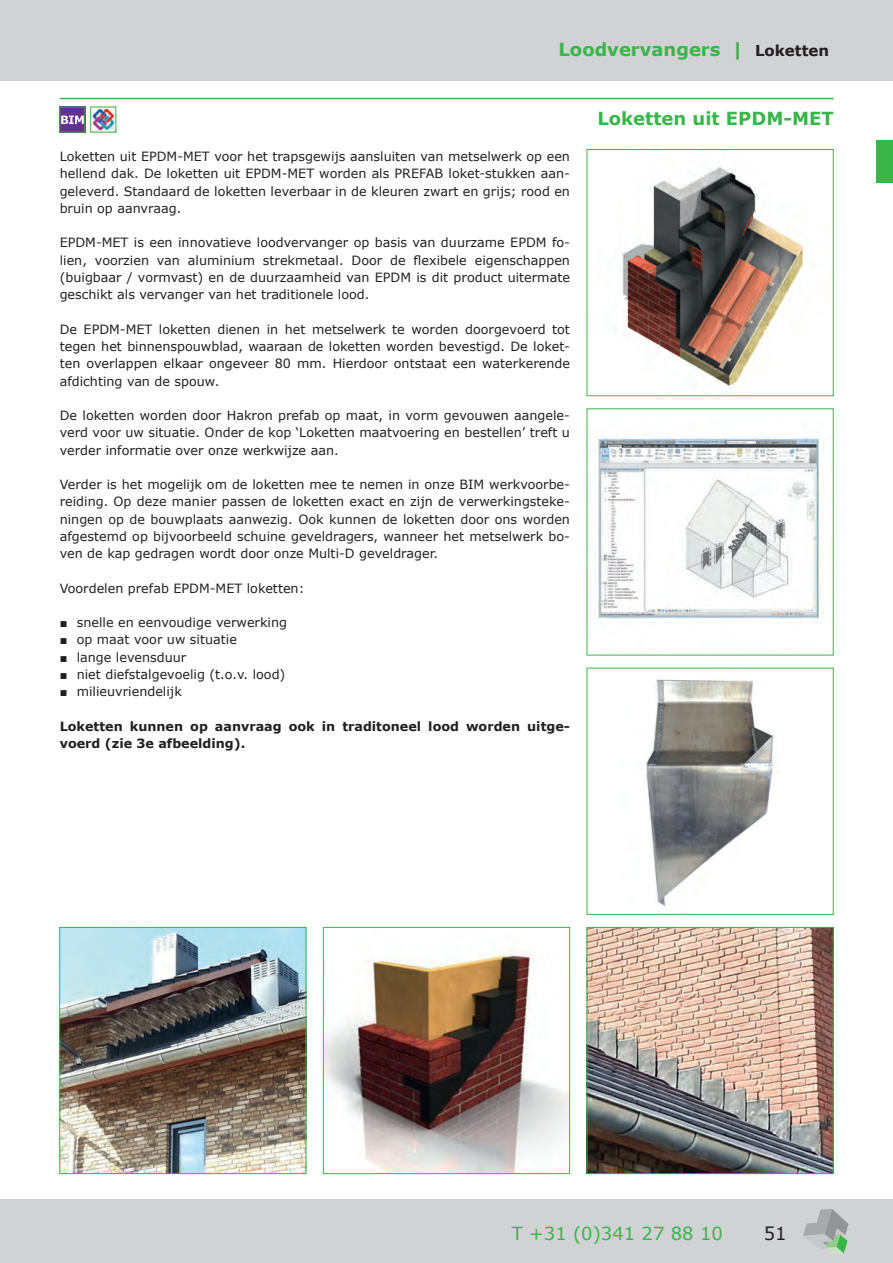
<style>
.page{position:relative;width:893px;height:1263px;background:#fff}
.page>*{position:absolute;margin:0;border:0;box-sizing:border-box;transform-origin:0 0}
.t1{font:700 18px "Verdana";color:#3ab54a}
.t2{font:18px "Verdana";color:#3ab54a}
.t3{font:18px "Verdana";color:#231f20}
.t4{font:12.75px/17.2px "Verdana";color:#231f20;text-align:justify}
.t5{font:700 12.75px/17.2px "Verdana";color:#231f20}
.s1{font-size:15px;color:#231f20}
.s2{font-family:"Arial"}
</style>
<div class="page">
<div style="left:0;top:0;width:893px;height:81px;background:#d1d2d4"></div>
<div style="left:0;top:1199px;width:893px;height:64px;background:#d1d2d4"></div>
<svg style="left:803px;top:1209px;width:45px;height:44px"></svg>
<hr style="left:60px;top:98px;width:774px;height:1px;background:#3ab54a">
<img style="left:589px;top:929px;width:242px;height:243px">
<div style="left:587px;top:927px;width:246px;height:247px;border:1px solid #3ab54a"></div>
<img style="left:325px;top:952px;width:243px;height:220px">
<div style="left:323px;top:927px;width:247px;height:247px;border:1px solid #3ab54a"></div>
<img style="left:62px;top:929px;width:242px;height:243px">
<div style="left:60px;top:927px;width:246px;height:247px;border:1px solid #3ab54a"></div>
<div style="left:876px;top:140px;width:17px;height:43px;background:#3ab54a"></div>
<img style="left:594px;top:437px;width:230px;height:186px">
<img style="left:646px;top:679px;width:129px;height:228px">
<img style="left:622px;top:167px;width:181px;height:222px">
<div style="left:587px;top:149px;width:246px;height:247px;border:1px solid #3ab54a"></div>
<img style="left:62px;top:109px;width:21px;height:21px">
<img style="left:93px;top:109px;width:21px;height:21px">
<h1 class="t1" style="left:558px;top:38px;width:272px">Loodvervangers | <span class="s1">Loketten</span></h1>
<p class="t4" style="left:60px;top:148px;width:512px">Loketten uit EPDM-MET voor het trapsgewijs aansluiten van metselwerk op een hellend dak. De loketten uit EPDM-MET worden als PREFAB loket-stukken aan&shy;geleverd. Standaard de loketten leverbaar in de kleuren zwart en grijs; rood en bruin op aanvraag.</p>
<p class="t4" style="left:60px;top:234px;width:512px">EPDM-MET is een innovatieve loodvervanger op basis van duurzame EPDM fo&shy;lien, voorzien van aluminium strekmetaal. Door de flexibele eigenschappen (buigbaar / vormvast) en de duurzaamheid van EPDM is dit product uitermate geschikt als vervanger van het traditionele lood.</p>
<p class="t4" style="left:60px;top:321px;width:512px">De EPDM-MET loketten dienen in het metselwerk te worden doorgevoerd tot tegen het binnenspouwblad, waaraan de loketten worden bevestigd. De loket&shy;ten overlappen elkaar ongeveer 80 mm. Hierdoor ontstaat een waterkerende afdichting van de spouw.</p>
<p class="t4" style="left:60px;top:407px;width:512px">De loketten worden door Hakron prefab op maat, in vorm gevouwen aangele&shy;verd voor uw situatie. Onder de kop ‘Loketten maatvoering en bestellen’ treft u verder informatie over onze werkwijze aan.</p>
<p class="t4" style="left:60px;top:476px;width:512px">Verder is het mogelijk om de loketten mee te nemen in onze BIM werkvoorbe&shy;reiding. Op deze manier passen de loketten exact en zijn de verwerkingsteke&shy;ningen op de bouwplaats aanwezig. Ook kunnen de loketten door ons worden afgestemd op bijvoorbeeld schuine geveldragers, wanneer het metselwerk bo&shy;ven de kap gedragen wordt door onze Multi-D geveldrager.</p>
<p class="t4" style="left:60px;top:579px;width:246px">Voordelen prefab EPDM-MET loketten:</p>
<p class="t4" style="left:60px;top:614px;width:229px"><span class="s2">■</span> snelle en eenvoudige verwerking</p>
<p class="t4" style="left:60px;top:631px;width:179px"><span class="s2">■</span> op maat voor uw situatie</p>
<p class="t4" style="left:60px;top:648px;width:128px"><span class="s2">■</span> lange levensduur</p>
<p class="t4" style="left:60px;top:666px;width:227px"><span class="s2">■</span> niet diefstalgevoelig (t.o.v. lood)</p>
<p class="t4" style="left:60px;top:683px;width:124px"><span class="s2">■</span> milieuvriendelijk</p>
<p class="t5" style="left:60px;top:717px;width:512px">Loketten kunnen op aanvraag ook in traditoneel lood worden uitge&shy;voerd (zie 3e afbeelding).</p>
<h1 class="t1" style="left:597px;top:107px;width:238px">Loketten uit EPDM-MET</h1>
<h1 class="t2" style="left:512px;top:1221px;width:213px">T +31 (0)341 27 88 10</h1>
<h1 class="t3" style="left:764px;top:1221px;width:24px">51</h1>
</div>
